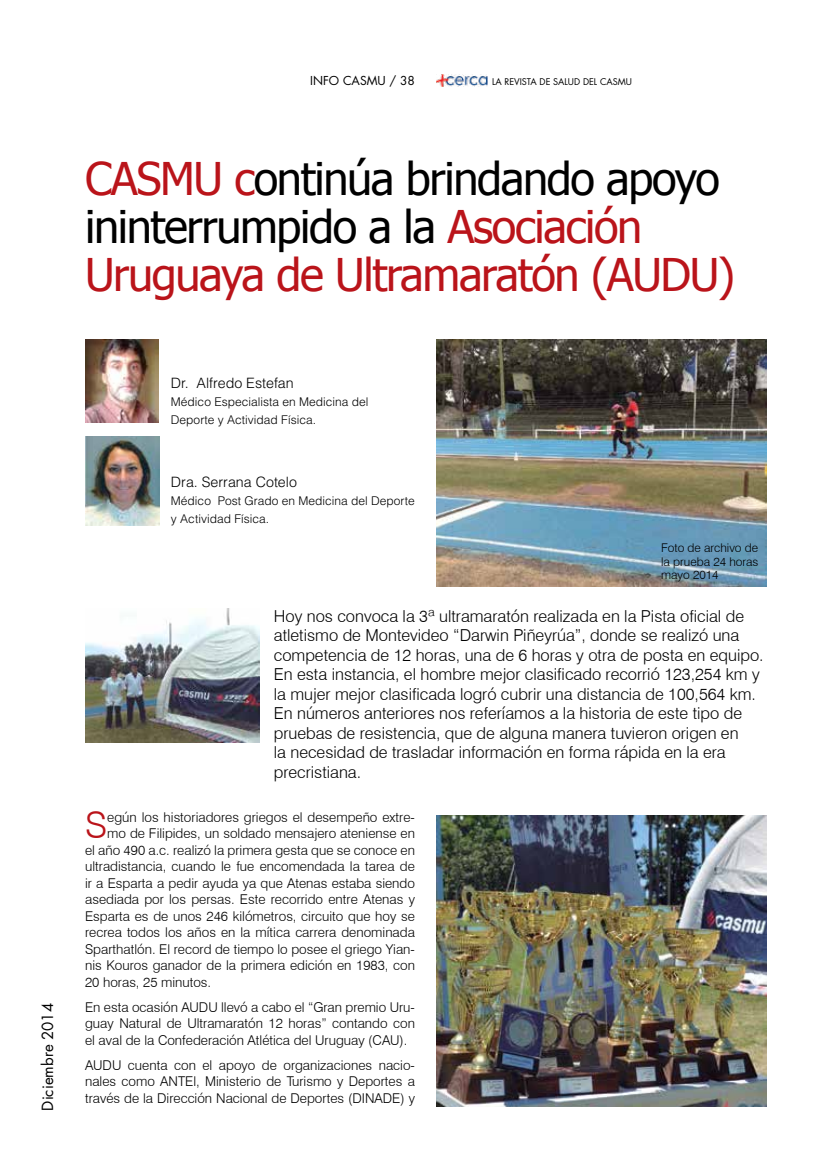
<style>
.page{position:relative;width:830px;height:1170px;background:#fff}
.page>*{position:absolute;margin:0;border:0;box-sizing:border-box;transform-origin:0 0}
.t1{font:45px/48px "Tahoma";letter-spacing:-.03em;color:#ba141a}
.t2{font:300 36.45px "Swiss 721 BT";color:#ba141a}
.t3{font:300 16.5px/19.5px "Swiss 721 BT";color:#000}
.t4{font:15px "Futura Std";color:#000}
.t5{font:300 14.25px "Helvetica LT Std";color:#000}
.t6{font:300 13.5px/16.5px "Swiss 721 BT";color:#000;text-align:justify}
.t7{font:300 12px/18px "Helvetica LT Std";color:#000}
.t8{font:300 12px/13.5px "Swiss 721 BT";color:#000;text-align:justify}
.t9{font:12px "Futura Std";color:#000}
.t10{font:9px "Futura Std";color:#000}
.s1{color:#000}
</style>
<div class="page">
<img style="left:436px;top:74px;width:51px;height:13px">
<img style="left:436px;top:815px;width:329px;height:291px">
<img style="left:85px;top:608px;width:174px;height:134px">
<img style="left:436px;top:339px;width:329px;height:248px">
<img style="left:86px;top:437px;width:73px;height:88px">
<img style="left:85px;top:339px;width:73px;height:83px">
<p class="t4" style="left:38px;top:1110px;width:109px;rotate:-90deg">Diciembre 2014</p>
<p class="t9" style="left:310px;top:73px;width:106px">INFO CASMU / 38</p>
<p class="t10" style="left:492px;top:76px;width:141px">LA REVISTA DE SALUD DEL CASMU</p>
<h1 class="t1" style="left:85px;top:153px;width:651px">CASMU c<span class="s1">ontinúa brindando apoyo ininterrumpido a la</span> Asociación<br>Uruguaya de Ultramaratón (AUDU)</h1>
<p class="t5" style="left:171px;top:374px;width:124px">Dr. Alfredo Estefan</p>
<p class="t7" style="left:171px;top:393px;width:199px">Médico Especialista en Medicina del<br>Deporte y Actividad Física.</p>
<p class="t5" style="left:171px;top:473px;width:127px">Dra. Serrana Cotelo</p>
<p class="t7" style="left:171px;top:491px;width:245px">Médico Post Grado en Medicina del Deporte y Actividad Física.</p>
<p class="t8" style="left:660px;top:541px;width:99px">Foto de archivo de la prueba 24 horas mayo 2014</p>
<p class="t3" style="left:274px;top:606px;width:491px">Hoy nos convoca la 3ª ultramaratón realizada en la Pista oficial de atletismo de Montevideo “Darwin Piñeyrúa”, donde se realizó una competencia de 12 horas, una de 6 horas y otra de posta en equipo.<br>En esta instancia, el hombre mejor clasificado recorrió 123,254 km y la mujer mejor clasificada logró cubrir una distancia de 100,564 km.<br>En números anteriores nos referíamos a la historia de este tipo de pruebas de resistencia, que de alguna manera tuvieron origen en<br>la necesidad de trasladar información en forma rápida en la era precristiana.</p>
<h2 class="t2" style="left:85px;top:803px;width:24px">S</h2>
<p class="t6" style="left:107px;top:808px;width:309px">egún los historiadores griegos el desempeño extre-</p>
<p class="t6" style="left:107px;top:825px;width:309px">mo de Filipides, un soldado mensajero ateniense en</p>
<p class="t6" style="left:85px;top:841px;width:331px">el año 490 a.c. realizó la primera gesta que se conoce en</p>
<p class="t6" style="left:85px;top:858px;width:331px">ultradistancia, cuando le fue encomendada la tarea de</p>
<p class="t6" style="left:85px;top:874px;width:331px">ir a Esparta a pedir ayuda ya que Atenas estaba siendo</p>
<p class="t6" style="left:85px;top:891px;width:331px">asediada por los persas. Este recorrido entre Atenas y</p>
<p class="t6" style="left:85px;top:907px;width:331px">Esparta es de unos 246 kilómetros, circuito que hoy se</p>
<p class="t6" style="left:85px;top:924px;width:331px">recrea todos los años en la mítica carrera denominada</p>
<p class="t6" style="left:85px;top:940px;width:331px">Sparthatlón. El record de tiempo lo posee el griego Yian-</p>
<p class="t6" style="left:85px;top:957px;width:331px">nis Kouros ganador de la primera edición en 1983, con</p>
<p class="t6" style="left:85px;top:973px;width:127px">20 horas, 25 minutos.</p>
<p class="t6" style="left:85px;top:998px;width:331px">En esta ocasión AUDU llevó a cabo el “Gran premio Uru&shy;guay Natural de Ultramaratón 12 horas” contando con el aval de la Confederación Atlética del Uruguay (CAU).</p>
<p class="t6" style="left:85px;top:1056px;width:331px">AUDU cuenta con el apoyo de organizaciones nacio&shy;nales como ANTEl, Ministerio de Turismo y Deportes a través de la Dirección Nacional de Deportes (DINADE) y</p>
</div>
